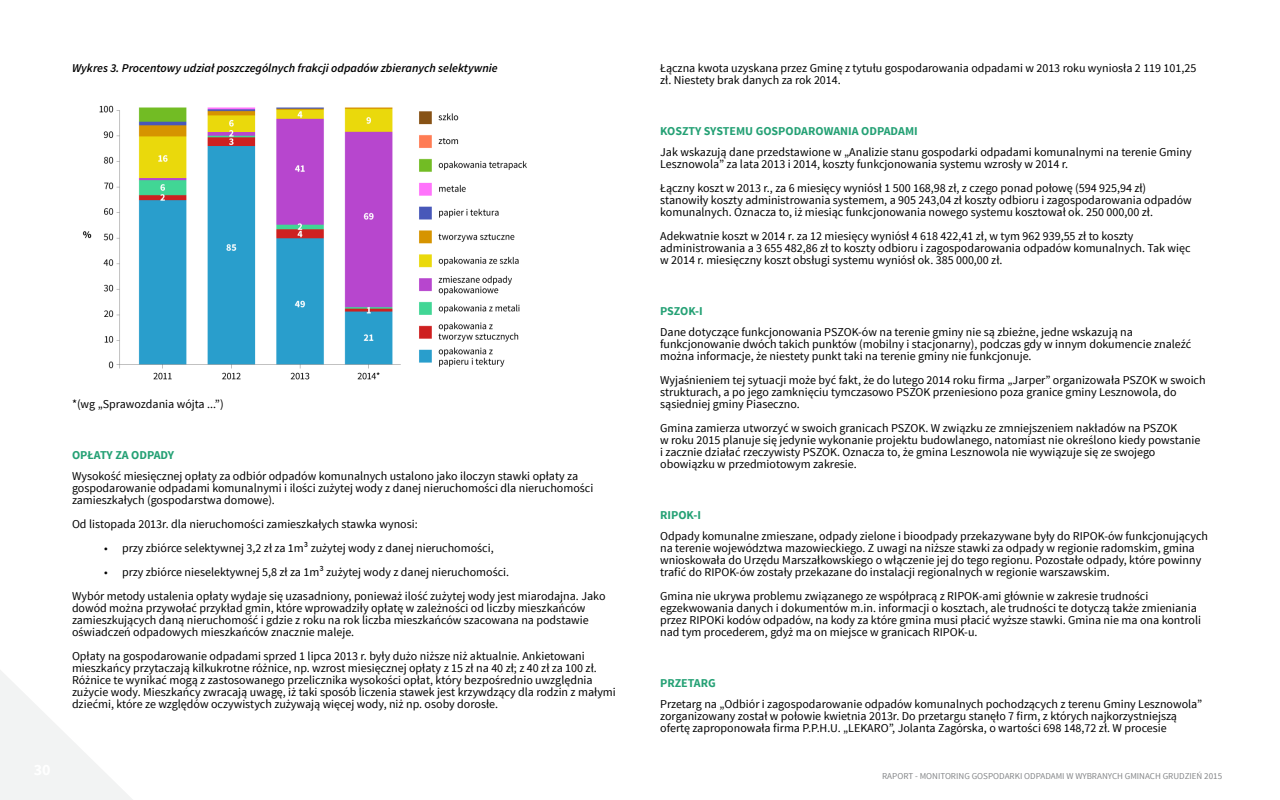
<style>
.page{position:relative;width:1280px;height:800px;background:#fff}
.page>*{position:absolute;margin:0;border:0;box-sizing:border-box;transform-origin:0 0}
.t1{font:12px/12px "Source Sans Pro";color:#000}
.t2{font:italic 600 12px "Source Sans Pro";color:#000}
.t3{font:700 12px "Source Sans Pro";color:#25a175}
.t4{font:9px "Source Sans Pro";color:#848688}
</style>
<div class="page">
<svg style="left:0;top:670px;width:133px;height:130px"></svg>
<img style="left:82px;top:105px;width:445px;height:275px">
<p class="t2" style="left:72px;top:61px;width:427px">Wykres 3. Procentowy udział poszczególnych frakcji odpadów zbieranych selektywnie</p>
<p class="t1" style="left:72px;top:398px;width:153px">*(wg „Sprawozdania wójta ...”)</p>
<p class="t3" style="left:72px;top:447px;width:104px">OPŁATY ZA ODPADY</p>
<p class="t1" style="left:72px;top:470px;width:523px">Wysokość miesięcznej opłaty za odbiór odpadów komunalnych ustalono jako iloczyn stawki opłaty za gospodarowanie odpadami komunalnymi i ilości zużytej wody z danej nieruchomości dla nieruchomości zamieszkałych (gospodarstwa domowe).</p>
<p class="t1" style="left:72px;top:518px;width:347px">Od listopada 2013r. dla nieruchomości zamieszkałych stawka wynosi:</p>
<p class="t1" style="left:104px;top:542px;width:391px">• przy zbiórce selektywnej 3,2 zł za 1m³ zużytej wody z danej nieruchomości,</p>
<p class="t1" style="left:72px;top:560px;width:535px;line-height:24px;text-indent:32px">• przy zbiórce nieselektywnej 5,8 zł za 1m³ zużytej wody z danej nieruchomości.<br>Wybór metody ustalenia opłaty wydaje się uzasadniony, ponieważ ilość zużytej wody jest miarodajna. Jako</p>
<p class="t1" style="left:72px;top:602px;width:518px">dowód można przywołać przykład gmin, które wprowadziły opłatę w zależności od liczby mieszkańców zamieszkujących daną nieruchomość i gdzie z roku na rok liczba mieszkańców szacowana na podstawie oświadczeń odpadowych mieszkańców znacznie maleje.</p>
<p class="t1" style="left:72px;top:650px;width:545px">Opłaty na gospodarowanie odpadami sprzed 1 lipca 2013 r. były dużo niższe niż aktualnie. Ankietowani mieszkańcy przytaczają kilkukrotne różnice, np. wzrost miesięcznej opłaty z 15 zł na 40 zł; z 40 zł za 100 zł.<br>Różnice te wynikać mogą z zastosowanego przelicznika wysokości opłat, który bezpośrednio uwzględnia zużycie wody. Mieszkańcy zwracają uwagę, iż taki sposób liczenia stawek jest krzywdzący dla rodzin z małymi dziećmi, które ze względów oczywistych zużywają więcej wody, niż np. osoby dorosłe.</p>
<p class="t1" style="left:660px;top:62px;width:538px">Łączna kwota uzyskana przez Gminę z tytułu gospodarowania odpadami w 2013 roku wyniosła 2 119 101,25 zł. Niestety brak danych za rok 2014.</p>
<p class="t3" style="left:660px;top:123px;width:259px">KOSZTY SYSTEMU GOSPODAROWANIA ODPADAMI</p>
<p class="t1" style="left:660px;top:146px;width:533px">Jak wskazują dane przedstawione w „Analizie stanu gospodarki odpadami komunalnymi na terenie Gminy<br>Lesznowola” za lata 2013 i 2014, koszty funkcjonowania systemu wzrosły w 2014 r.</p>
<p class="t1" style="left:660px;top:182px;width:533px">Łączny koszt w 2013 r., za 6 miesięcy wyniósł 1 500 168,98 zł, z czego ponad połowę (594 925,94 zł) stanowiły koszty administrowania systemem, a 905 243,04 zł koszty odbioru i zagospodarowania odpadów komunalnych. Oznacza to, iż miesiąc funkcjonowania nowego systemu kosztował ok. 250 000,00 zł.</p>
<p class="t1" style="left:660px;top:230px;width:532px">Adekwatnie koszt w 2014 r. za 12 miesięcy wyniósł 4 618 422,41 zł, w tym 962 939,55 zł to koszty administrowania a 3 655 482,86 zł to koszty odbioru i zagospodarowania odpadów komunalnych. Tak więc w 2014 r. miesięczny koszt obsługi systemu wyniósł ok. 385 000,00 zł.</p>
<p class="t3" style="left:660px;top:303px;width:8px">PSZOK</p>
<p class="t3" style="left:695px;top:303px;width:9px">-I</p>
<p class="t1" style="left:660px;top:326px;width:533px">Dane dotyczące funkcjonowania PSZOK-ów na terenie gminy nie są zbieżne, jedne wskazują na funkcjonowanie dwóch takich punktów (mobilny i stacjonarny), podczas gdy w innym dokumencie znaleźć można informacje, że niestety punkt taki na terenie gminy nie funkcjonuje.</p>
<p class="t1" style="left:660px;top:374px;width:547px">Wyjaśnieniem tej sytuacji może być fakt, że do lutego 2014 roku firma „Jarper” organizowała PSZOK w swoich strukturach, a po jego zamknięciu tymczasowo PSZOK przeniesiono poza granice gminy Lesznowola, do sąsiedniej gminy Piaseczno.</p>
<p class="t1" style="left:660px;top:422px;width:542px">Gmina zamierza utworzyć w swoich granicach PSZOK. W związku ze zmniejszeniem nakładów na PSZOK<br>w roku 2015 planuje się jedynie wykonanie projektu budowlanego, natomiast nie określono kiedy powstanie i zacznie działać rzeczywisty PSZOK. Oznacza to, że gmina Lesznowola nie wywiązuje się ze swojego obowiązku w przedmiotowym zakresie.</p>
<p class="t3" style="left:660px;top:507px;width:8px">RIPOK</p>
<p class="t3" style="left:693px;top:507px;width:9px">-I</p>
<p class="t1" style="left:660px;top:530px;width:549px">Odpady komunalne zmieszane, odpady zielone i bioodpady przekazywane były do RIPOK-ów funkcjonujących na terenie województwa mazowieckiego. Z uwagi na niższe stawki za odpady w regionie radomskim, gmina wnioskowała do Urzędu Marszałkowskiego o włączenie jej do tego regionu. Pozostałe odpady, które powinny trafić do RIPOK-ów zostały przekazane do instalacji regionalnych w regionie warszawskim.</p>
<p class="t1" style="left:660px;top:590px;width:542px">Gmina nie ukrywa problemu związanego ze współpracą z RIPOK-ami głównie w zakresie trudności egzekwowania danych i dokumentów m.in. informacji o kosztach, ale trudności te dotyczą także zmieniania przez RIPOKi kodów odpadów, na kody za które gmina musi płacić wyższe stawki. Gmina nie ma ona kontroli nad tym procederem, gdyż ma on miejsce w granicach RIPOK-u.</p>
<p class="t3" style="left:660px;top:675px;width:57px">PRZETARG</p>
<p class="t1" style="left:660px;top:698px;width:544px">Przetarg na „Odbiór i zagospodarowanie odpadów komunalnych pochodzących z terenu Gminy Lesznowola” zorganizowany został w połowie kwietnia 2013r. Do przetargu stanęło 7 firm, z których najkorzystniejszą ofertę zaproponowała firma P.P.H.U. „LEKARO”, Jolanta Zagórska, o wartości 698 148,72 zł. W procesie</p>
<p class="t4" style="left:882px;top:771px;width:341px">RAPORT - MONITORING GOSPODARKI ODPADAMI W WYBRANYCH GMINACH GRUDZIEŃ 2015</p>
</div>
